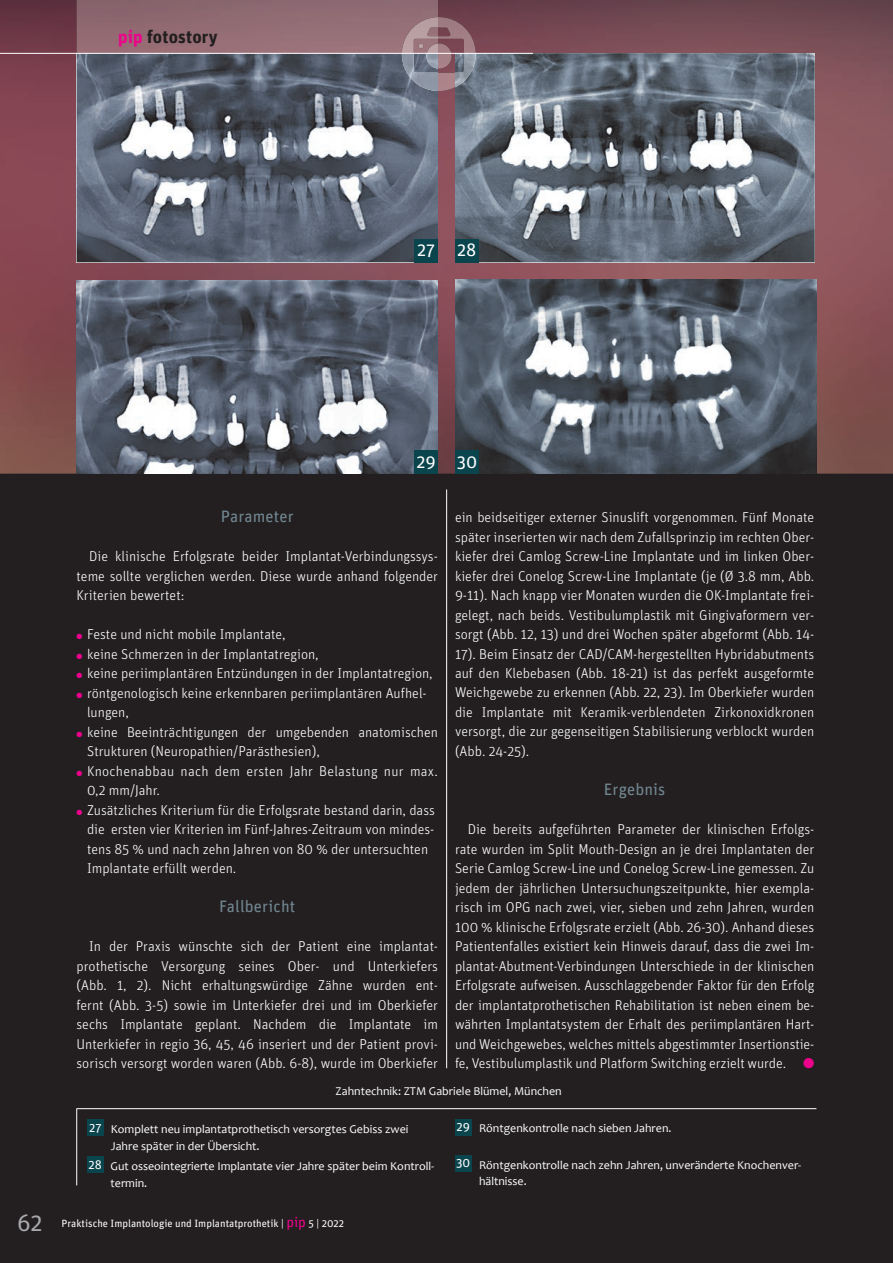
<style>
.page{position:relative;width:893px;height:1263px;background:#231f20}
.page>*{position:absolute;margin:0;border:0;box-sizing:border-box;transform-origin:0 0}
.t1{font:24px "Unit OT";color:#a8a9ad}
.t2{font:700 18px "Unit OT";letter-spacing:.01em;color:#231f20}
.t3{font:18px "Unit OT";color:#fff}
.t4{font:16.5px "Unit OT";letter-spacing:.01em;color:#728892}
.t5{font:300 14.25px/19.5px "Unit";color:#fff;text-align:justify}
.t6{font:300 14.25px/19.5px "Unit";letter-spacing:.02em;color:#fff}
.t7{font:12.45px "Unit OT";color:#fff}
.t8{font:12px/16.5px "Candara";color:#fff}
.t9{font:10.5px "Unit OT";color:#fff}
.s1{color:#ed028c}
.s2{font-family:"Unit OT";font-size:12.45px}
.s3{font-size:14.25px;color:#ed028c}
</style>
<div class="page">
<img style="left:0;top:0;width:893px;height:474px">
<hr style="left:76px;top:1108px;width:1px;height:77px;background:#fff">
<hr style="left:77px;top:1108px;width:739px;height:1px;background:#fff">
<div style="left:87px;top:1120px;width:17px;height:16px;background:#0a454e"></div>
<div style="left:455px;top:1119px;width:16px;height:16px;background:#0a454e"></div>
<div style="left:455px;top:1155px;width:16px;height:16px;background:#0a454e"></div>
<div style="left:87px;top:1157px;width:16px;height:16px;background:#0a454e"></div>
<img style="left:77px;top:0;width:361px;height:262px">
<div style="left:414px;top:239px;width:24px;height:23px;background:#0a454e"></div>
<img style="left:455px;top:53px;width:360px;height:209px">
<div style="left:455px;top:239px;width:23px;height:23px;background:#0a454e"></div>
<img style="left:77px;top:280px;width:361px;height:194px">
<div style="left:415px;top:450px;width:23px;height:24px;background:#0a454e"></div>
<img style="left:455px;top:280px;width:361px;height:194px">
<div style="left:455px;top:450px;width:24px;height:24px;background:#0a454e"></div>
<hr style="left:446px;top:489px;width:1px;height:579px;background:#fff">
<img style="left:402px;top:17px;width:74px;height:74px">
<img style="left:455px;top:54px;width:21px;height:33px">
<svg style="left:402px;top:43px;width:36px;height:10px"></svg>
<hr style="left:0;top:53px;width:533px;height:1px;background:#fff">
<p class="t2" style="left:118px;top:26px;width:101px"><span class="s1">pip</span> fotostory</p>
<p class="t3" style="left:417px;top:240px;width:61px">27 28</p>
<p class="t3" style="left:417px;top:451px;width:62px">29 30</p>
<p class="t4" style="left:221px;top:507px;width:74px">Parameter</p>
<p class="t5" style="left:77px;top:546px;width:363px;text-indent:13px">Die klinische Erfolgsrate beider Implantat-Verbindungssys&shy;teme sollte verglichen werden. Diese wurde anhand folgender Kriterien bewertet:</p>
<p class="t5" style="left:77px;top:624px;width:211px"><span class="s1">●</span> Feste und nicht mobile Implantate,</p>
<p class="t5" style="left:77px;top:644px;width:244px"><span class="s1">●</span> keine Schmerzen in der Implantatregion,</p>
<p class="t5" style="left:77px;top:663px;width:358px"><span class="s1">●</span> keine periimplantären Entzündungen in der Implantatregion,</p>
<p class="t5" style="left:87px;top:683px;width:341px;text-indent:-10px"><span class="s1">●</span> röntgenologisch keine erkennbaren periimplantären Aufhel&shy;lungen,</p>
<p class="t5" style="left:87px;top:722px;width:352px;text-indent:-10px"><span class="s1">●</span> keine Beeinträchtigungen der umgebenden anatomischen<br>Strukturen (Neuropathien/Parästhesien),</p>
<p class="t6" style="left:87px;top:761px;width:352px;text-indent:-10px"><span class="s1">●</span> Knochenabbau nach dem ersten Jahr Belastung nur max.<br>0,2 mm/Jahr.</p>
<p class="t5" style="left:87px;top:800px;width:349px;text-align:left;text-indent:-10px"><span class="s1">●</span> Zusätzliches Kriterium für die Erfolgsrate bestand darin, dass die ersten vier Kriterien im Fünf-Jahres-Zeitraum von mindes&shy;tens 85 % und nach zehn Jahren von 80 % der untersuchten Implantate erfüllt werden.</p>
<p class="t4" style="left:219px;top:897px;width:78px">Fallbericht</p>
<p class="t5" style="left:77px;top:936px;width:363px;text-indent:13px">In der Praxis wünschte sich der Patient eine implantat&shy;prothetische Versorgung seines Ober- und Unterkiefers (Abb. 1, 2). Nicht erhaltungswürdige Zähne wurden ent&shy;fernt (Abb. 3-5) sowie im Unterkiefer drei und im Oberkiefer sechs Implantate geplant. Nachdem die Implantate im Unterkiefer in regio 36, 45, 46 inseriert und der Patient provi&shy;sorisch versorgt worden waren (Abb. 6-8), wurde im Oberkiefer</p>
<p class="t5" style="left:455px;top:507px;width:361px">ein beidseitiger externer Sinuslift vorgenommen. Fünf Monate später inserierten wir nach dem Zufallsprinzip im rechten Ober&shy;kiefer drei Camlog Screw-Line Implantate und im linken Ober&shy;kiefer drei Conelog Screw-Line Implantate (je (Ø 3.8 mm, Abb.<br>9-11). Nach knapp vier Monaten wurden die OK-Implantate frei&shy;gelegt, nach beids. Vestibulumplastik mit Gingivaformern ver&shy;sorgt (Abb. 12, 13) und drei Wochen später abgeformt (Abb. 14- 17). Beim Einsatz der CAD/CAM-hergestellten Hybridabutments auf den Klebebasen (Abb. 18-21) ist das perfekt ausgeformte Weichgewebe zu erkennen (Abb. 22, 23). Im Oberkiefer wurden die Implantate mit Keramik-verblendeten Zirkonoxidkronen versorgt, die zur gegenseitigen Stabilisierung verblockt wurden (Abb. 24-25).</p>
<p class="t4" style="left:604px;top:780px;width:63px">Ergebnis</p>
<p class="t5" style="left:455px;top:819px;width:361px;text-indent:13px">Die bereits aufgeführten Parameter der klinischen Erfolgs&shy;rate wurden im Split Mouth-Design an je drei Implantaten der Serie Camlog Screw-Line und Conelog Screw-Line gemessen. Zu jedem der jährlichen Untersuchungszeitpunkte, hier exempla&shy;risch im OPG nach zwei, vier, sieben und zehn Jahren, wurden 100 % klinische Erfolgsrate erzielt (Abb. 26-30). Anhand dieses Patientenfalles existiert kein Hinweis darauf, dass die zwei Im&shy;plantat-Abutment-Verbindungen Unterschiede in der klinischen Erfolgsrate aufweisen. Ausschlaggebender Faktor für den Erfolg der implantatprothetischen Rehabilitation ist neben einem be&shy;währten Implantatsystem der Erhalt des periimplantären Hart&shy;und Weichgewebes, welches mittels abgestimmter Insertionstie&shy;fe, Vestibulumplastik und Platform Switching erzielt wurde. <span class="s1">●</span></p>
<p class="t8" style="left:336px;top:1082px;width:228px">Zahntechnik: ZTM Gabriele Blümel, München</p>
<p class="t7" style="left:89px;top:1120px;width:14px">27</p>
<p class="t7" style="left:457px;top:1119px;width:15px">29</p>
<p class="t7" style="left:456px;top:1155px;width:16px">30</p>
<p class="t8" style="left:111px;top:1121px;width:299px">Komplett neu implantatprothetisch versorgtes Gebiss zwei</p>
<p class="t8" style="left:479px;top:1120px;width:194px">Röntgenkontrolle nach sieben Jahren.</p>
<p class="t8" style="left:111px;top:1137px;width:150px">Jahre später in der Übersicht.</p>
<p class="t8" style="left:479px;top:1156px;width:324px">Röntgenkontrolle nach zehn Jahren, unveränderte Knochenver&shy;hältnisse.</p>
<p class="t8" style="left:111px;top:1158px;width:325px;text-indent:-22px"><span class="s2">28</span> Gut osseointegrierte Implantate vier Jahre später beim Kontroll&shy;termin.</p>
<h1 class="t1" style="left:17px;top:1209px;width:27px">62</h1>
<p class="t9" style="left:62px;top:1217px;width:284px">Praktische Implantologie und Implantatprothetik | <span class="s3">pip</span> 5 | 2022</p>
</div>
